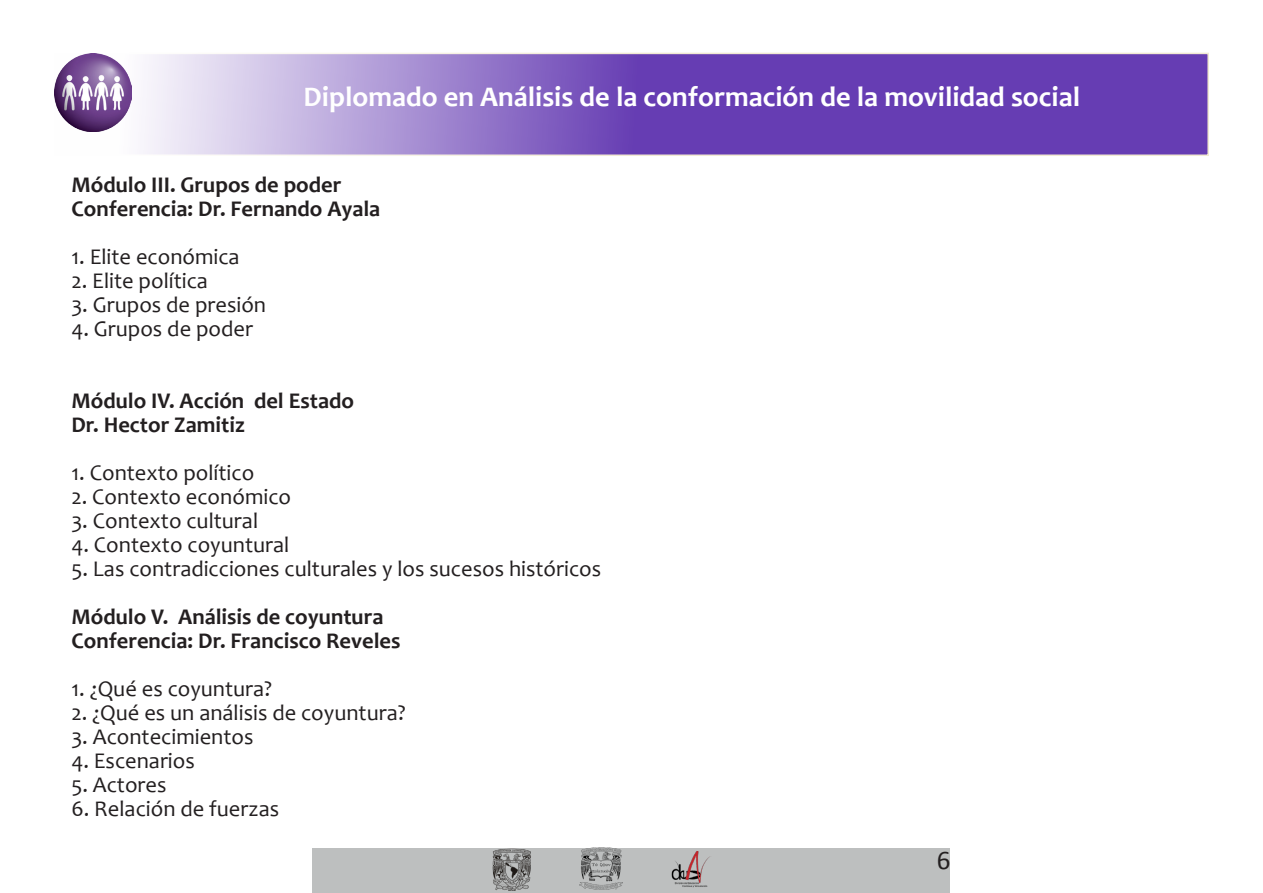
<style>
.page{position:relative;width:1263px;height:893px;background:#fff}
.page>*{position:absolute;margin:0;border:0;box-sizing:border-box;transform-origin:0 0}
.t1{font:700 28.5px "Candara";color:#fff}
.t2{font:27px "Calibri";color:#231f20}
.t3{font:22.5px "Candara";color:#231f20}
.t4{font:700 22.5px "Candara";color:#231f20}
</style>
<div class="page">
<div style="left:313px;top:848px;width:637px;height:45px;background:#bdbfbf"></div>
<img style="left:671px;top:851px;width:39px;height:37px">
<img style="left:492px;top:848px;width:39px;height:43px">
<img style="left:580px;top:847px;width:42px;height:43px">
<svg style="left:86px;top:53px;width:1123px;height:103px;background:#8c6ec5"></svg>
<img style="left:54px;top:54px;width:78px;height:78px">
<p class="t1" style="left:304px;top:79px;width:778px">Diplomado en Análisis de la conformación de la movilidad social</p>
<p class="t4" style="left:71px;top:170px;width:272px">Módulo III. Grupos de poder</p>
<p class="t4" style="left:71px;top:194px;width:310px">Conferencia: Dr. Fernando Ayala</p>
<p class="t3" style="left:71px;top:242px;width:170px">1. Elite económica</p>
<p class="t3" style="left:71px;top:266px;width:138px">2. Elite política</p>
<p class="t3" style="left:71px;top:290px;width:196px">3. Grupos de presión</p>
<p class="t3" style="left:71px;top:314px;width:183px">4. Grupos de poder</p>
<p class="t4" style="left:71px;top:386px;width:284px">Módulo IV. Acción del Estado</p>
<p class="t4" style="left:71px;top:410px;width:175px">Dr. Hector Zamitiz</p>
<p class="t3" style="left:71px;top:458px;width:184px">1. Contexto político</p>
<p class="t3" style="left:71px;top:482px;width:221px">2. Contexto económico</p>
<p class="t3" style="left:71px;top:506px;width:188px">3. Contexto cultural</p>
<p class="t3" style="left:71px;top:530px;width:219px">4. Contexto coyuntural</p>
<p class="t3" style="left:71px;top:554px;width:531px">5. Las contradicciones culturales y los sucesos históricos</p>
<p class="t4" style="left:71px;top:602px;width:314px">Módulo V. Análisis de coyuntura</p>
<p class="t4" style="left:71px;top:626px;width:331px">Conferencia: Dr. Francisco Reveles</p>
<p class="t3" style="left:71px;top:674px;width:202px">1. ¿Qué es coyuntura?</p>
<p class="t3" style="left:71px;top:698px;width:336px">2. ¿Qué es un análisis de coyuntura?</p>
<p class="t3" style="left:71px;top:722px;width:184px">3. Acontecimientos</p>
<p class="t3" style="left:71px;top:746px;width:125px">4. Escenarios</p>
<p class="t3" style="left:71px;top:770px;width:97px">5. Actores</p>
<p class="t3" style="left:71px;top:794px;width:209px">6. Relación de fuerzas</p>
<p class="t2" style="left:937px;top:842px;width:15px">6</p>
</div>
